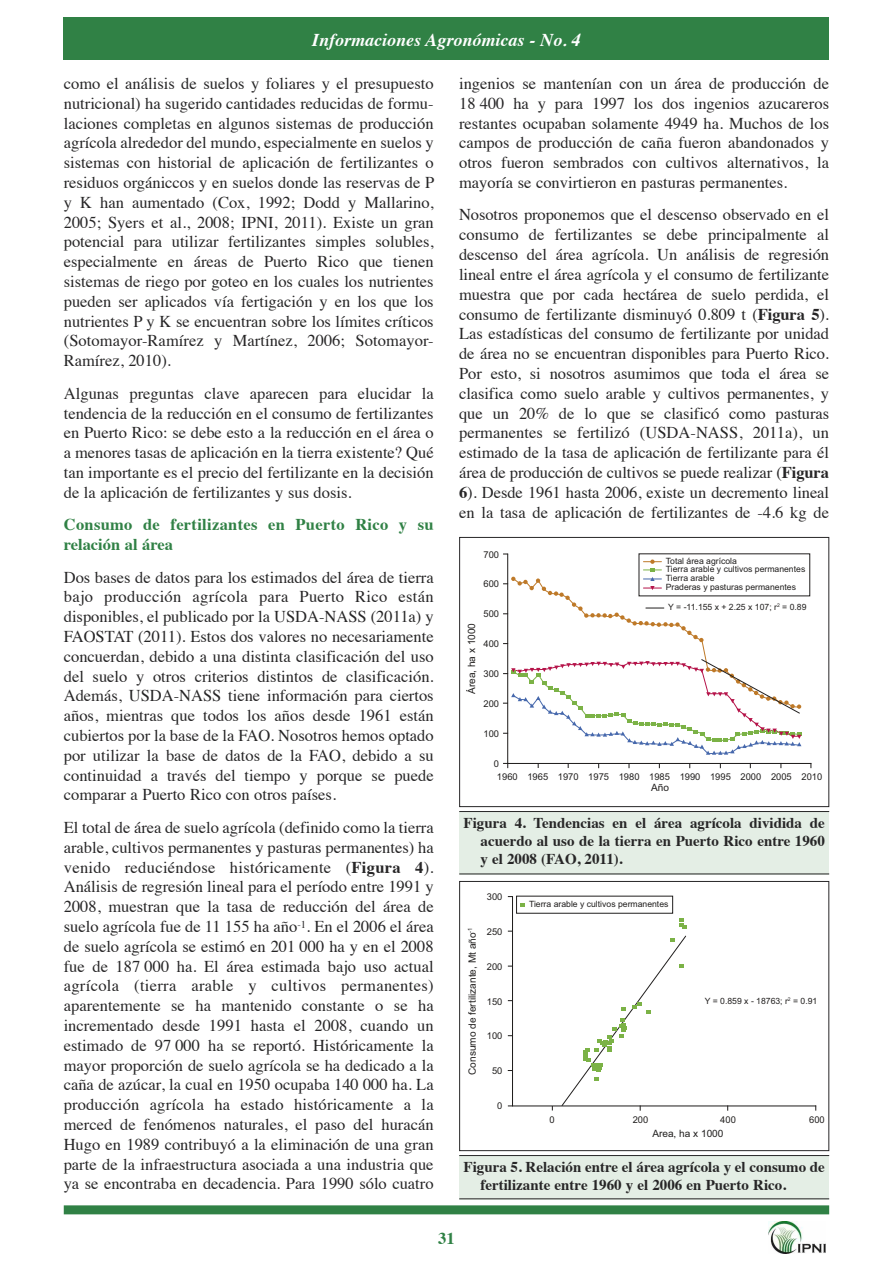
<style>
.page{position:relative;width:893px;height:1263px;background:#fff}
.page>*{position:absolute;margin:0;border:0;box-sizing:border-box;transform-origin:0 0}
.t1{font:italic 700 18px "Times";color:#fff}
.t2{font:16.5px/19.8px "Times";color:#272627;text-align:justify}
.t3{font:700 16.5px/19.8px "Times";letter-spacing:.02em;color:#308145}
.t4{font:700 15px/18px "Times";color:#272627}
.t5{font:10.05px "Arial MT+EBGRGL";color:#211f1e}
.t6{font:10.05px "Arial MT+UPHQDV";color:#211f1e}
.t7{font:9.3px "Arial MT+UPHQDV";color:#211f1e}
.t8{font:9.3px "Arial MT+EBGRGL";color:#211f1e}
.t9{font:8.7px/9px "Anonymous 86+RCVXVE";color:#211f1e}
.t10{font:8.7px "Anonymous 83+HPLBVO";color:#211f1e}
.t11{font:8.7px "Anonymous 87+LETWFO";color:#211f1e}
.t12{font:8.7px "Anonymous 88+LGGGMA";color:#211f1e}
.t13{font:8.7px "Anonymous 84+AQTETZ";color:#211f1e}
.t14{font:8.7px "Anonymous 85+LFZUXS";color:#211f1e}
.s1{font-weight:700}
.s2{color:#fff}
</style>
<div class="page">
<div style="left:64px;top:17px;width:765px;height:43px;background:#308145"></div>
<div style="left:64px;top:1205px;width:765px;height:9px;background:#308145"></div>
<img style="left:769px;top:1221px;width:56px;height:33px">
<div style="left:459px;top:1155px;width:370px;height:44px;background:#e4eee5"></div>
<hr style="left:459px;top:1155px;width:370px;height:1px;background:#272627">
<hr style="left:459px;top:1198px;width:370px;height:1px;background:#272627">
<svg style="left:511px;top:895px;width:306px;height:212px"></svg>
<svg style="left:679px;top:918px;width:8px;height:11px"></svg>
<svg style="left:521px;top:903px;width:4px;height:4px"></svg>
<svg style="left:561px;top:935px;width:126px;height:176px"></svg>
<div style="left:459px;top:881px;width:370px;height:270px;border:1px solid #272627"></div>
<div style="left:459px;top:811px;width:370px;height:63px;background:#e4eee5"></div>
<hr style="left:459px;top:811px;width:370px;height:1px;background:#272627">
<hr style="left:459px;top:873px;width:370px;height:1px;background:#272627">
<svg style="left:507px;top:553px;width:305px;height:211px"></svg>
<svg style="left:503px;top:553px;width:298px;height:202px"></svg>
<div style="left:459px;top:537px;width:370px;height:270px;border:1px solid #272627"></div>
<p class="t1" style="left:312px;top:32px;width:270px">Informaciones Agronómicas - No. 4</p>
<p class="t2" style="left:64px;top:75px;width:372px">como el análisis de suelos y foliares y el presupuesto nutricional) ha sugerido cantidades reducidas de formu&shy;laciones completas en algunos sistemas de producción agrícola alrededor del mundo, especialmente en suelos y sistemas con historial de aplicación de fertilizantes o residuos orgániccos y en suelos donde las reservas de P y K han aumentado (Cox, 1992; Dodd y Mallarino, 2005; Syers et al., 2008; IPNI, 2011). Existe un gran potencial para utilizar fertilizantes simples solubles, especialmente en áreas de Puerto Rico que tienen sistemas de riego por goteo en los cuales los nutrientes pueden ser aplicados vía fertigación y en los que los nutrientes P y K se encuentran sobre los límites críticos (Sotomayor-Ramírez y Martínez, 2006; Sotomayor-Ramírez, 2010).</p>
<p class="t2" style="left:64px;top:385px;width:371px">Algunas preguntas clave aparecen para elucidar la tendencia de la reducción en el consumo de fertilizantes en Puerto Rico: se debe esto a la reducción en el área o a menores tasas de aplicación en la tierra existente? Qué tan importante es el precio del fertilizante en la decisión de la aplicación de fertilizantes y sus dosis.</p>
<p class="t3" style="left:64px;top:516px;width:371px">Consumo de fertilizantes en Puerto Rico y su relación al área</p>
<p class="t2" style="left:64px;top:569px;width:371px">Dos bases de datos para los estimados del área de tierra bajo producción agrícola para Puerto Rico están disponibles, el publicado por la USDA-NASS (2011a) y FAOSTAT (2011). Estos dos valores no necesariamente concuerdan, debido a una distinta clasificación del uso del suelo y otros criterios distintos de clasificación.<br>Además, USDA-NASS tiene información para ciertos años, mientras que todos los años desde 1961 están cubiertos por la base de la FAO. Nosotros hemos optado por utilizar la base de datos de la FAO, debido a su continuidad a través del tiempo y porque se puede comparar a Puerto Rico con otros países.</p>
<p class="t2" style="left:64px;top:819px;width:372px">El total de área de suelo agrícola (definido como la tierra arable, cultivos permanentes y pasturas permanentes) ha venido reduciéndose históricamente (<span class="s1">Figura 4</span>).<br>Análisis de regresión lineal para el período entre 1991 y 2008, muestran que la tasa de reducción del área de suelo agrícola fue de 11<span class="s2">.</span>155 ha año<sup>-1</sup>. En el 2006 el área de suelo agrícola se estimó en 201<span class="s2">.</span>000 ha y en el 2008 fue de 187<span class="s2">.</span>000 ha. El área estimada bajo uso actual agrícola (tierra arable y cultivos permanentes) aparentemente se ha mantenido constante o se ha incrementado desde 1991 hasta el 2008, cuando un estimado de 97<span class="s2">.</span>000 ha se reportó. Históricamente la mayor proporción de suelo agrícola se ha dedicado a la caña de azúcar, la cual en 1950 ocupaba 140<span class="s2">.</span>000 ha. La producción agrícola ha estado históricamente a la merced de fenómenos naturales, el paso del huracán Hugo en 1989 contribuyó a la eliminación de una gran parte de la infraestructura asociada a una industria que ya se encontraba en decadencia. Para 1990 sólo cuatro</p>
<p class="t2" style="left:459px;top:75px;width:371px">ingenios se mantenían con un área de producción de 18<span class="s2">.</span>400 ha y para 1997 los dos ingenios azucareros restantes ocupaban solamente 4949 ha. Muchos de los campos de producción de caña fueron abandonados y otros fueron sembrados con cultivos alternativos, la mayoría se convirtieron en pasturas permanentes.</p>
<p class="t2" style="left:459px;top:206px;width:371px">Nosotros proponemos que el descenso observado en el consumo de fertilizantes se debe principalmente al descenso del área agrícola. Un análisis de regresión lineal entre el área agrícola y el consumo de fertilizante muestra que por cada hectárea de suelo perdida, el consumo de fertilizante disminuyó 0.809 t (<span class="s1">Figura 5</span>).<br>Las estadísticas del consumo de fertilizante por unidad de área no se encuentran disponibles para Puerto Rico.<br>Por esto, si nosotros asumimos que toda el área se clasifica como suelo arable y cultivos permanentes, y que un 20% de lo que se clasificó como pasturas permanentes se fertilizó (USDA-NASS, 2011a), un estimado de la tasa de aplicación de fertilizante para él área de producción de cultivos se puede realizar (<span class="s1">Figura 6</span>). Desde 1961 hasta 2006, existe un decremento lineal en la tasa de aplicación de fertilizantes de -4.6 kg de</p>
<p class="t7" style="left:483px;top:548px;width:17px">700</p>
<p class="t7" style="left:483px;top:578px;width:17px">600</p>
<p class="t7" style="left:483px;top:608px;width:17px">500</p>
<p class="t7" style="left:483px;top:638px;width:17px">400</p>
<p class="t6" style="left:465px;top:694px;width:73px;rotate:-90deg">Área, ha x 1000</p>
<p class="t7" style="left:483px;top:668px;width:17px">300</p>
<p class="t7" style="left:483px;top:697px;width:17px">200</p>
<p class="t7" style="left:483px;top:727px;width:17px">100</p>
<p class="t7" style="left:494px;top:757px;width:7px">0</p>
<p class="t14" style="left:666px;top:555px;width:73px">Total área agrícola</p>
<p class="t9" style="left:666px;top:565px;width:141px">Tierra arable y cultivos permanentes<br>Tierra arable</p>
<p class="t11" style="left:666px;top:582px;width:132px">Praderas y pasturas permanentes</p>
<p class="t12" style="left:668px;top:602px;width:140px">Y = -11.155 x + 2.25 x 107; r<sup>2</sup> = 0.89</p>
<p class="t7" style="left:497px;top:771px;width:22px">1960</p>
<p class="t7" style="left:588px;top:771px;width:22px">1975</p>
<p class="t7" style="left:680px;top:771px;width:22px">1990</p>
<p class="t7" style="left:527px;top:771px;width:53px">1965 1970</p>
<p class="t7" style="left:619px;top:771px;width:53px">1980 1985</p>
<p class="t7" style="left:741px;top:771px;width:53px">2000 2005</p>
<p class="t7" style="left:710px;top:771px;width:22px">1995</p>
<p class="t7" style="left:801px;top:771px;width:22px">2010</p>
<p class="t6" style="left:651px;top:781px;width:19px">Año</p>
<p class="t4" style="left:480px;top:816px;width:346px;text-align:justify;text-indent:-17px">Figura 4. Tendencias en el área agrícola dividida de acuerdo al uso de la tierra en Puerto Rico entre 1960 y el 2008 (FAO, 2011).</p>
<p class="t5" style="left:466px;top:1075px;width:149px;rotate:-90deg">Consumo de fertilizante, Mt año<sup>-1</sup></p>
<p class="t8" style="left:487px;top:891px;width:17px">300</p>
<p class="t8" style="left:487px;top:925px;width:17px">250</p>
<p class="t8" style="left:487px;top:960px;width:17px">200</p>
<p class="t8" style="left:487px;top:995px;width:17px">150</p>
<p class="t8" style="left:487px;top:1030px;width:17px">100</p>
<p class="t8" style="left:492px;top:1065px;width:12px">50</p>
<p class="t8" style="left:497px;top:1100px;width:7px">0</p>
<p class="t10" style="left:529px;top:898px;width:141px">Tierra arable y cultivos permanentes</p>
<p class="t13" style="left:705px;top:995px;width:114px">Y = 0.859 x - 18763; r<sup>2</sup> = 0.91</p>
<p class="t8" style="left:549px;top:1113px;width:7px">0</p>
<p class="t8" style="left:633px;top:1113px;width:17px">200</p>
<p class="t8" style="left:720px;top:1113px;width:17px">400</p>
<p class="t8" style="left:809px;top:1113px;width:17px">600</p>
<p class="t5" style="left:652px;top:1126px;width:73px">Area, ha x 1000</p>
<p class="t4" style="left:480px;top:1159px;width:346px;text-indent:-17px">Figura 5. Relación entre el área agrícola y el consumo de fertilizante entre 1960 y el 2006 en Puerto Rico.</p>
<p class="t3" style="left:438px;top:1230px;width:18px">31</p>
</div>
